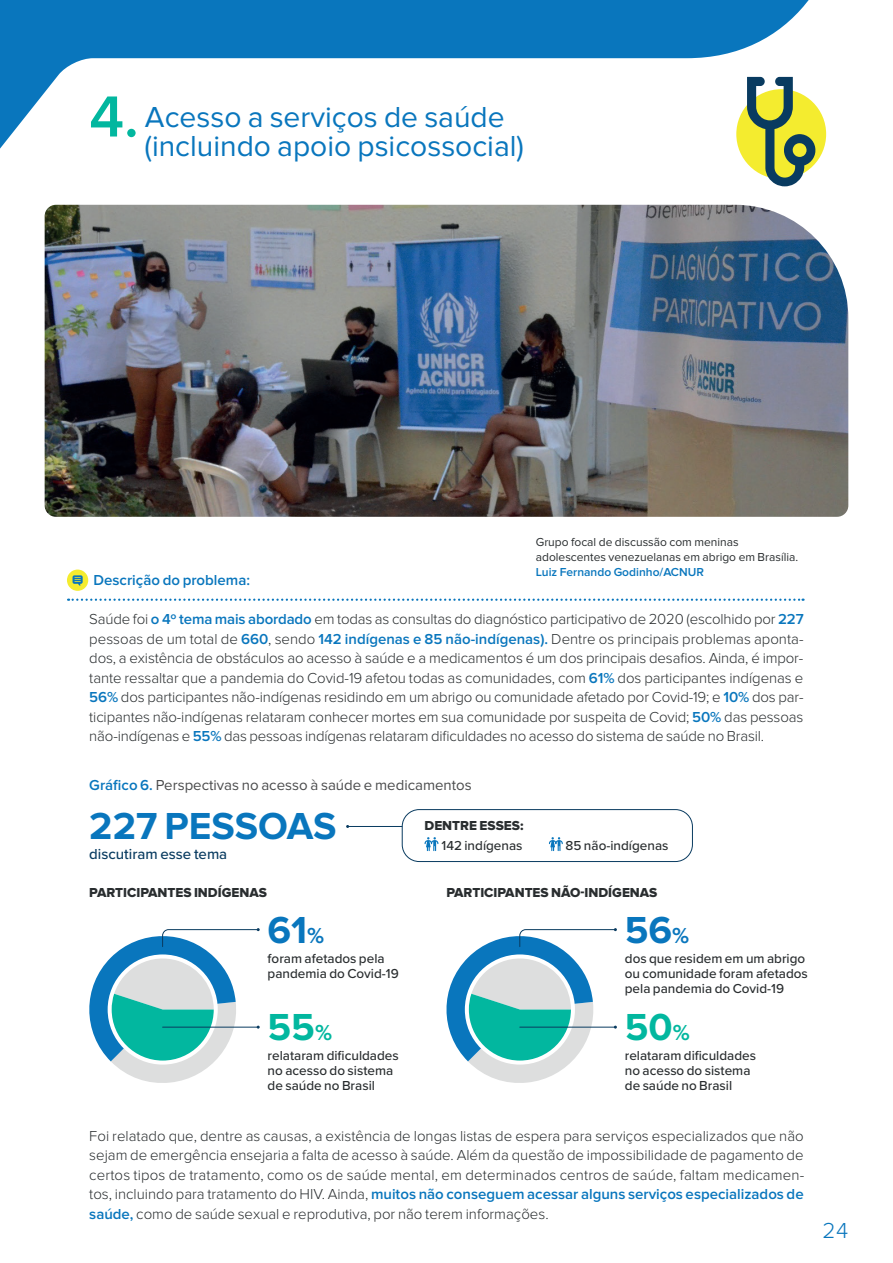
<style>
.page{position:relative;width:893px;height:1263px;background:#fff}
.page>*{position:absolute;margin:0;border:0;box-sizing:border-box;transform-origin:0 0}
.t1{font:700 39px "Proxima Nova";color:#0976bd}
.t2{font:700 39px "Proxima Nova";color:#02b79f}
.t3{font:30px/29.2px "Proxima Nova";color:#0976bd}
.t4{font:300 22.5px "Proxima Nova";color:#0976bd}
.t5{font:300 15px/19.5px "Proxima Nova";letter-spacing:-.005em;color:#292d2f;text-align:justify}
.t6{font:15px "Proxima Nova";color:#4b4c4d}
.t7{font:600 15px "Proxima Nova";color:#0976bd}
.t8{font:500 15px "Proxima Nova";color:#093b60}
.t9{font:500 13.5px/15px "Proxima Nova";color:#292d2f}
.t10{font:13.5px "Proxima Nova Extrabld";color:#292d2f}
.t11{font:12px/15px "Proxima Nova";color:#292d2f}
.t12{font:600 12px "Proxima Nova";color:#0976bd}
.s1{font-weight:600;font-size:60px;color:#02b79f}
.s2{font-weight:600;color:#0976bd}
.s3{font-size:22.5px}
</style>
<div class="page">
<img style="left:45px;top:370px;width:803px;height:147px">
<svg style="left:0;top:0;width:849px;height:370px"></svg>
<svg style="left:68px;top:599px;width:735px;height:2px"></svg>
<svg style="left:67px;top:569px;width:21px;height:22px"></svg>
<svg style="left:425px;top:837px;width:13px;height:14px"></svg>
<svg style="left:549px;top:837px;width:14px;height:14px"></svg>
<div style="left:402px;top:809px;width:291px;height:53px;border:1px solid #093b60;border-radius:17px"></div>
<svg style="left:89px;top:928px;width:171px;height:155px"></svg>
<hr style="left:348px;top:826px;width:54px;height:1px;background:#093b60">
<svg style="left:446px;top:928px;width:171px;height:155px"></svg>
<div style="left:736px;top:89px;width:90px;height:90px;background:#f4ec2f;border-radius:50%"></div>
<svg style="left:747px;top:77px;width:69px;height:109px"></svg>
<h2 class="t3" style="left:145px;top:103px;width:381px;text-indent:-55px"><span class="s1">4.</span> Acesso a serviços de saúde (incluindo apoio psicossocial)</h2>
<p class="t11" style="left:536px;top:534px;width:264px">Grupo focal de discussão com meninas adolescentes venezuelanas em abrigo em Brasília.</p>
<p class="t12" style="left:536px;top:565px;width:170px">Luiz Fernando Godinho/ACNUR</p>
<p class="t7" style="left:94px;top:571px;width:158px">Descrição do problema:</p>
<p class="t5" style="left:89px;top:609px;width:716px">Saúde foi <span class="s2">o 4º tema mais abordado</span> em todas as consultas do diagnóstico participativo de 2020 (escolhido por <span class="s2">227 </span>pessoas de um total de <span class="s2">660</span>, sendo <span class="s2">142 indígenas e 85 não-indígenas).</span> Dentre os principais problemas aponta&shy;dos, a existência de obstáculos ao acesso à saúde e a medicamentos é um dos principais desafios. Ainda, é impor&shy;tante ressaltar que a pandemia do Covid-19 afetou todas as comunidades, com <span class="s2">61%</span> dos participantes indígenas e <span class="s2">56%</span> dos participantes não-indígenas residindo em um abrigo ou comunidade afetado por Covid-19; e <span class="s2">10%</span> dos par&shy;ticipantes não-indígenas relataram conhecer mortes em sua comunidade por suspeita de Covid; <span class="s2">50%</span> das pessoas não-indígenas e <span class="s2">55%</span> das pessoas indígenas relataram dificuldades no acesso do sistema de saúde no Brasil.</p>
<p class="t6" style="left:89px;top:776px;width:384px"><span class="s2">Gráfico 6.</span> Perspectivas no acesso à saúde e medicamentos</p>
<h1 class="t1" style="left:89px;top:804px;width:249px">227 PESSOAS</h1>
<p class="t10" style="left:425px;top:818px;width:100px">DENTRE ESSES:</p>
<p class="t9" style="left:442px;top:837px;width:82px">142 indígenas</p>
<p class="t9" style="left:566px;top:837px;width:104px">85 não-indígenas</p>
<p class="t8" style="left:89px;top:843px;width:139px">discutiram esse tema</p>
<p class="t10" style="left:89px;top:885px;width:179px">PARTICIPANTES INDÍGENAS</p>
<p class="t10" style="left:446px;top:885px;width:212px">PARTICIPANTES NÃO-INDÍGENAS</p>
<h1 class="t1" style="left:268px;top:907px;width:58px">61<span class="s3">%</span></h1>
<h1 class="t1" style="left:625px;top:907px;width:66px">56<span class="s3">%</span></h1>
<p class="t9" style="left:268px;top:950px;width:133px">foram afetados pela pandemia do Covid-19</p>
<p class="t9" style="left:625px;top:950px;width:185px">dos que residem em um abrigo ou comunidade foram afetados pela pandemia do Covid-19</p>
<h1 class="t2" style="left:268px;top:1005px;width:66px">55<span class="s3">%</span></h1>
<h1 class="t2" style="left:625px;top:1005px;width:66px">50<span class="s3">%</span></h1>
<p class="t9" style="left:268px;top:1048px;width:133px">relataram dificuldades no acesso do sistema de saúde no Brasil</p>
<p class="t9" style="left:625px;top:1048px;width:133px">relataram dificuldades no acesso do sistema de saúde no Brasil</p>
<p class="t5" style="left:89px;top:1126px;width:716px">Foi relatado que, dentre as causas, a existência de longas listas de espera para serviços especializados que não sejam de emergência ensejaria a falta de acesso à saúde. Além da questão de impossibilidade de pagamento de certos tipos de tratamento, como os de saúde mental, em determinados centros de saúde, faltam medicamen&shy;tos, incluindo para tratamento do HIV. Ainda, <span class="s2">muitos não conseguem acessar alguns serviços especializados de saúde,</span> como de saúde sexual e reprodutiva, por não terem informações.</p>
<h3 class="t4" style="left:823px;top:1218px;width:27px">24</h3>
</div>
